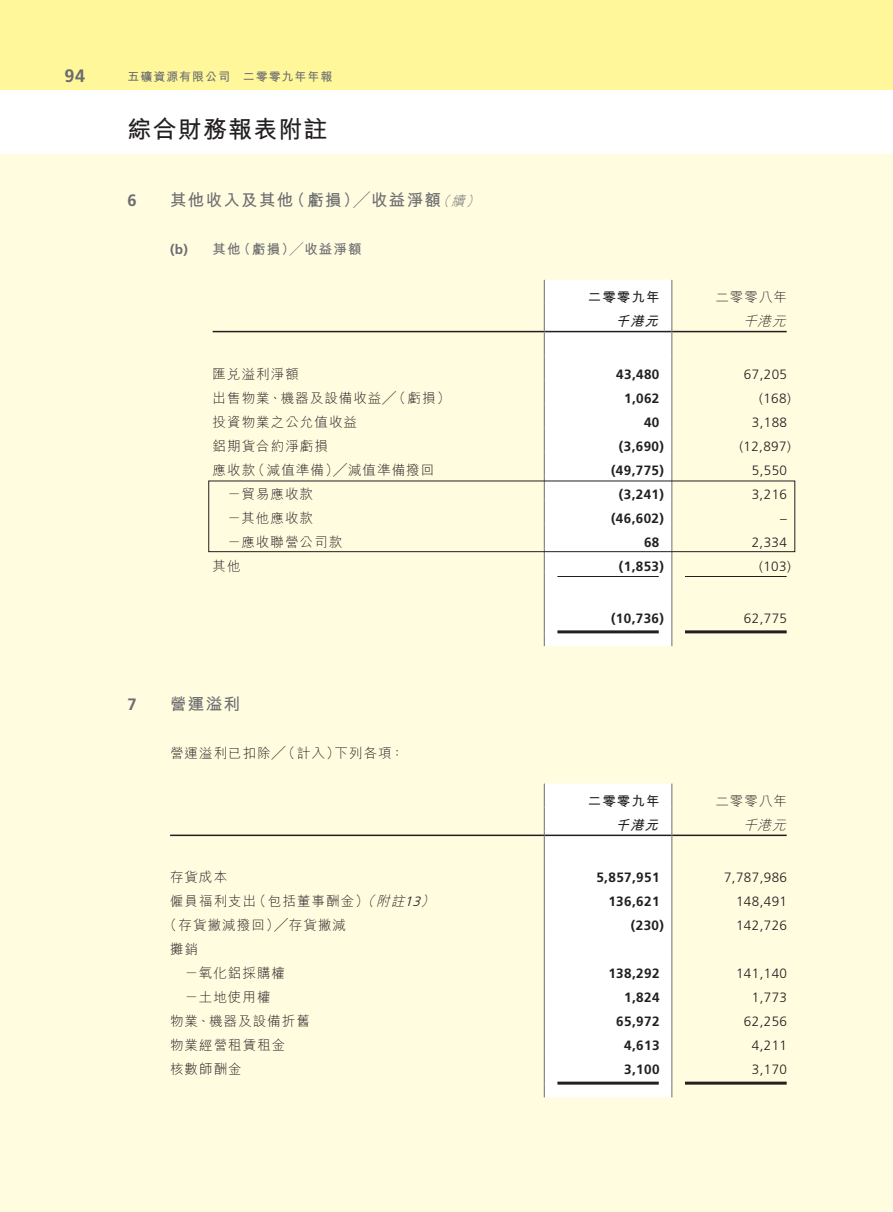
<style>
.page{position:relative;width:893px;height:1212px;background:#fffce0}
.page>*{position:absolute;margin:0;border:0;box-sizing:border-box;transform-origin:0 0}
.t1{font:700 24px "M Hei HK";letter-spacing:.05em;color:#231f20}
.t2{font:700 18px "Frutiger LT Std";color:#6c6d70}
.Heading_1{font:700 16.5px "M Hei HK";letter-spacing:.08em;color:#6c6d70}
.Heading_1-2{font:700 16.5px "Frutiger LT Std";color:#6c6d70}
.Body_Text{font:300 13.5px "M Hei HK";letter-spacing:.08em;color:#231f20}
.Body_Text-2{font:700 13.5px "Frutiger LT Std";letter-spacing:.03em;color:#231f20}
.Body_Text-3{font:300 13.5px "Frutiger LT Std";letter-spacing:.03em;color:#231f20}
.Heading_2{font:700 13.5px "M Hei HK";letter-spacing:.08em;color:#6c6d70}
.Body_Text-4{font:700 13.5px "M Hei HK";letter-spacing:.08em;color:#231f20}
.Body_Text-5{font:italic 700 13.5px "M Hei HK";color:#231f20}
.Body_Text-6{font:italic 300 13.5px "M Hei HK";color:#231f20}
.t3{font:700 12px "M Hei HK";letter-spacing:.08em;color:#6c6d70}
.s1{font-weight:300;font-style:italic;font-size:13.5px}
.s2{font-family:"Frutiger LT Std"}
.s3{font-style:italic}
.s4{font-family:"Frutiger LT Std";font-style:italic}
</style>
<div class="page">
<div style="left:0;top:0;width:893px;height:153px;background:#fff"></div>
<div style="left:0;top:0;width:893px;height:89px;background:#fff79a"></div>
<div style="left:545px;top:280px;width:126px;height:366px;background:#fff"></div>
<svg style="left:544px;top:280px;width:1px;height:366px"></svg>
<svg style="left:671px;top:280px;width:1px;height:366px"></svg>
<hr style="left:213px;top:331px;width:331px;height:1px;background:#231f20">
<hr style="left:545px;top:331px;width:126px;height:1px;background:#231f20">
<hr style="left:672px;top:331px;width:115px;height:1px;background:#231f20">
<hr style="left:557px;top:576px;width:102px;height:1px;background:#231f20">
<hr style="left:685px;top:576px;width:102px;height:1px;background:#231f20">
<hr style="left:557px;top:630px;width:102px;height:3px;background:#231f20">
<hr style="left:685px;top:630px;width:102px;height:3px;background:#231f20">
<div style="left:544px;top:783px;width:128px;height:314px;background:#fff"></div>
<hr style="left:170px;top:834px;width:374px;height:2px;background:#231f20">
<hr style="left:545px;top:834px;width:126px;height:2px;background:#231f20">
<hr style="left:672px;top:834px;width:115px;height:2px;background:#231f20">
<hr style="left:557px;top:1081px;width:102px;height:3px;background:#231f20">
<hr style="left:685px;top:1081px;width:102px;height:3px;background:#231f20">
<div style="left:208px;top:481px;width:587px;height:71px;border:1px solid #231f20"></div>
<h2 class="t2" style="left:65px;top:65px;width:22px">94</h2>
<p class="t3" style="left:128px;top:68px;width:206px">五礦資源有限公司 二零零九年年報</p>
<h1 class="t1" style="left:128px;top:112px;width:202px">綜合財務報表附註</h1>
<p class="Heading_1-2" style="left:128px;top:191px;width:11px">6</p>
<p class="Heading_1" style="left:170px;top:188px;width:314px">其他收入及其他（虧損）╱收益淨額<span class="s1">（續）</span></p>
<p class="Heading_2" style="left:170px;top:239px;width:193px"><span class="s2">(b)</span> 其他（虧損）╱收益淨額</p>
<p class="Body_Text-4" style="left:588px;top:287px;width:73px">二零零九年</p>
<p class="Body_Text" style="left:715px;top:290px;width:73px">二零零八年</p>
<p class="Body_Text-5" style="left:615px;top:311px;width:49px">千港元</p>
<p class="Body_Text-6" style="left:743px;top:314px;width:48px">千港元</p>
<p class="Body_Text" style="left:213px;top:367px;width:88px">匯兌溢利淨額</p>
<p class="Body_Text-2" style="left:616px;top:366px;width:45px">43,480</p>
<p class="Body_Text-3" style="left:744px;top:366px;width:45px">67,205</p>
<p class="Body_Text" style="left:213px;top:391px;width:239px">出售物業、機器及設備收益╱（虧損）</p>
<p class="Body_Text-2" style="left:624px;top:390px;width:37px">1,062</p>
<p class="Body_Text-3" style="left:759px;top:390px;width:33px">(168)</p>
<p class="Body_Text" style="left:213px;top:415px;width:146px">投資物業之公允值收益</p>
<p class="Body_Text-2" style="left:644px;top:414px;width:17px">40</p>
<p class="Body_Text-3" style="left:752px;top:414px;width:37px">3,188</p>
<p class="Body_Text" style="left:213px;top:439px;width:117px">鋁期貨合約淨虧損</p>
<p class="Body_Text-2" style="left:619px;top:438px;width:47px">(3,690)</p>
<p class="Body_Text-3" style="left:739px;top:438px;width:53px">(12,897)</p>
<p class="Body_Text" style="left:213px;top:463px;width:223px">應收款（減值準備）╱減值準備撥回</p>
<p class="Body_Text-2" style="left:611px;top:462px;width:54px">(49,775)</p>
<p class="Body_Text-3" style="left:752px;top:462px;width:37px">5,550</p>
<p class="Body_Text" style="left:227px;top:487px;width:87px">－貿易應收款</p>
<p class="Body_Text-2" style="left:619px;top:486px;width:47px">(3,241)</p>
<p class="Body_Text-3" style="left:752px;top:486px;width:37px">3,216</p>
<p class="Body_Text" style="left:227px;top:511px;width:87px">－其他應收款</p>
<p class="Body_Text-2" style="left:611px;top:510px;width:54px">(46,602)</p>
<p class="Body_Text-3" style="left:780px;top:510px;width:8px">–</p>
<p class="Body_Text" style="left:227px;top:535px;width:116px">－應收聯營公司款</p>
<p class="Body_Text-2" style="left:644px;top:534px;width:17px">68</p>
<p class="Body_Text-3" style="left:752px;top:534px;width:37px">2,334</p>
<p class="Body_Text" style="left:213px;top:559px;width:30px">其他</p>
<p class="Body_Text-2" style="left:619px;top:558px;width:47px">(1,853)</p>
<p class="Body_Text-3" style="left:759px;top:558px;width:33px">(103)</p>
<p class="Heading_1-2" style="left:128px;top:694px;width:11px">7</p>
<p class="Heading_1" style="left:170px;top:692px;width:71px">營運溢利</p>
<p class="Body_Text" style="left:170px;top:746px;width:235px">營運溢利已扣除╱（計入）下列各項：</p>
<p class="Body_Text-2" style="left:611px;top:610px;width:54px">(10,736)</p>
<p class="Body_Text-3" style="left:744px;top:611px;width:45px">62,775</p>
<p class="Body_Text-4" style="left:588px;top:791px;width:73px">二零零九年</p>
<p class="Body_Text" style="left:715px;top:794px;width:73px">二零零八年</p>
<p class="Body_Text-5" style="left:615px;top:815px;width:49px">千港元</p>
<p class="Body_Text-6" style="left:743px;top:818px;width:48px">千港元</p>
<p class="Body_Text" style="left:170px;top:870px;width:59px">存貨成本</p>
<p class="Body_Text-2" style="left:596px;top:870px;width:65px">5,857,951</p>
<p class="Body_Text-3" style="left:724px;top:870px;width:65px">7,787,986</p>
<p class="Body_Text" style="left:170px;top:894px;width:269px">僱員福利支出（包括董事酬金）<span class="s3">（附註</span><span class="s4">13</span><span class="s3">）</span></p>
<p class="Body_Text-2" style="left:608px;top:894px;width:53px">136,621</p>
<p class="Body_Text-3" style="left:736px;top:894px;width:53px">148,491</p>
<p class="Body_Text" style="left:163px;top:918px;width:184px">（存貨撇減撥回）╱存貨撇減</p>
<p class="Body_Text-2" style="left:631px;top:918px;width:35px">(230)</p>
<p class="Body_Text-3" style="left:736px;top:918px;width:53px">142,726</p>
<p class="Body_Text" style="left:170px;top:942px;width:30px">攤銷</p>
<p class="Body_Text" style="left:185px;top:966px;width:102px">－氧化鋁採購權</p>
<p class="Body_Text-2" style="left:608px;top:966px;width:53px">138,292</p>
<p class="Body_Text-3" style="left:736px;top:966px;width:53px">141,140</p>
<p class="Body_Text" style="left:185px;top:990px;width:87px">－土地使用權</p>
<p class="Body_Text-2" style="left:624px;top:990px;width:37px">1,824</p>
<p class="Body_Text-3" style="left:752px;top:990px;width:37px">1,773</p>
<p class="Body_Text" style="left:170px;top:1014px;width:141px">物業、機器及設備折舊</p>
<p class="Body_Text-2" style="left:616px;top:1014px;width:45px">65,972</p>
<p class="Body_Text-3" style="left:744px;top:1014px;width:45px">62,256</p>
<p class="Body_Text" style="left:170px;top:1038px;width:117px">物業經營租賃租金</p>
<p class="Body_Text-2" style="left:624px;top:1038px;width:37px">4,613</p>
<p class="Body_Text-3" style="left:752px;top:1038px;width:37px">4,211</p>
<p class="Body_Text" style="left:170px;top:1062px;width:73px">核數師酬金</p>
<p class="Body_Text-2" style="left:624px;top:1062px;width:37px">3,100</p>
<p class="Body_Text-3" style="left:752px;top:1062px;width:37px">3,170</p>
</div>
